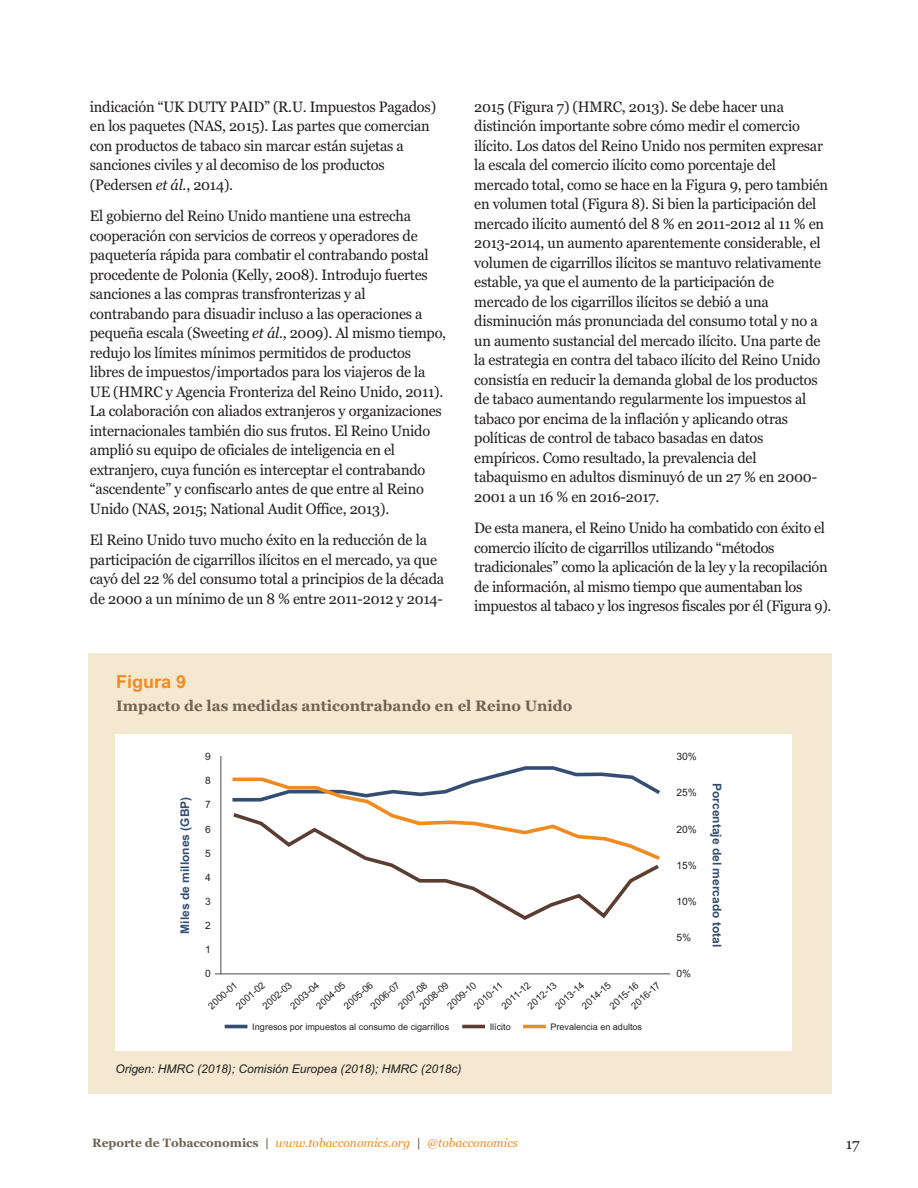
<style>
.page{position:relative;width:918px;height:1188px;background:#fff}
.page>*{position:absolute;margin:0;border:0;box-sizing:border-box;transform-origin:0 0}
.t1{font:700 18px "Arial";color:#f28a20}
.t2{font:15px/19.5px "Georgia";letter-spacing:-.015em;color:#231f20}
.t3{font:700 15px "Georgia";color:#716252}
.t4{font:italic 12px "Georgia";color:#f28a20}
.t5{font:italic 12px "Arial";color:#231f20}
.t6{font:700 12px "Arial";color:#334d73}
.t7{font:10.2px "Arial";color:#231f20}
.t8{font:9.6px "Arial";color:#231f20}
.t9{font:9px "Arial";color:#231f20}
.s1{font-style:italic}
.s2{font-weight:700;font-style:normal;color:#716252}
</style>
<div class="page">
<div style="left:88px;top:653px;width:744px;height:441px;background:#f5e8d1"></div>
<div style="left:115px;top:734px;width:677px;height:317px;background:#fff"></div>
<hr style="left:220px;top:756px;width:1px;height:218px;background:#69696c">
<hr style="left:215px;top:973px;width:455px;height:1px;background:#69696c">
<hr style="left:225px;top:1025px;width:22px;height:3px;background:#334d73">
<hr style="left:462px;top:1025px;width:23px;height:3px;background:#5b3d32">
<hr style="left:523px;top:1025px;width:23px;height:3px;background:#f28a20">
<svg style="left:232px;top:766px;width:428px;height:44px"></svg>
<svg style="left:233px;top:810px;width:427px;height:110px"></svg>
<p class="t2" style="left:90px;top:97px;width:348px">indicación “UK DUTY PAID” (R.U. Impuestos Pagados) en los paquetes (NAS, 2015). Las partes que comercian con productos de tabaco sin marcar están sujetas a sanciones civiles y al decomiso de los productos (Pedersen <span class="s1">et ál.</span>, 2014).</p>
<p class="t2" style="left:90px;top:206px;width:358px">El gobierno del Reino Unido mantiene una estrecha cooperación con servicios de correos y operadores de paquetería rápida para combatir el contrabando postal procedente de Polonia (Kelly, 2008). Introdujo fuertes sanciones a las compras transfronterizas y al contrabando para disuadir incluso a las operaciones a pequeña escala (Sweeting <span class="s1">et ál.</span>, 2009). Al mismo tiempo, redujo los límites mínimos permitidos de productos libres de impuestos/importados para los viajeros de la UE (HMRC y Agencia Fronteriza del Reino Unido, 2011).<br>La colaboración con aliados extranjeros y organizaciones internacionales también dio sus frutos. El Reino Unido amplió su equipo de oficiales de inteligencia en el extranjero, cuya función es interceptar el contrabando “ascendente” y confiscarlo antes de que entre al Reino Unido (NAS, 2015; National Audit Office, 2013).</p>
<p class="t2" style="left:90px;top:530px;width:356px">El Reino Unido tuvo mucho éxito en la reducción de la participación de cigarrillos ilícitos en el mercado, ya que cayó del 22 % del consumo total a principios de la década de 2000 a un mínimo de un 8 % entre 2011-2012 y 2014-</p>
<p class="t2" style="left:474px;top:97px;width:355px">2015 (Figura 7) (HMRC, 2013). Se debe hacer una distinción importante sobre cómo medir el comercio ilícito. Los datos del Reino Unido nos permiten expresar la escala del comercio ilícito como porcentaje del mercado total, como se hace en la Figura 9, pero también en volumen total (Figura 8). Si bien la participación del mercado ilícito aumentó del 8 % en 2011-2012 al 11 % en 2013-2014, un aumento aparentemente considerable, el volumen de cigarrillos ilícitos se mantuvo relativamente estable, ya que el aumento de la participación de mercado de los cigarrillos ilícitos se debió a una disminución más pronunciada del consumo total y no a un aumento sustancial del mercado ilícito. Una parte de la estrategia en contra del tabaco ilícito del Reino Unido consistía en reducir la demanda global de los productos de tabaco aumentando regularmente los impuestos al tabaco por encima de la inflación y aplicando otras políticas de control de tabaco basadas en datos empíricos. Como resultado, la prevalencia del tabaquismo en adultos disminuyó de un 27 % en 2000- 2001 a un 16 % en 2016-2017.</p>
<p class="t2" style="left:474px;top:518px;width:359px">De esta manera, el Reino Unido ha combatido con éxito el comercio ilícito de cigarrillos utilizando “métodos tradicionales” como la aplicación de la ley y la recopilación de información, al mismo tiempo que aumentaban los impuestos al tabaco y los ingresos fiscales por él (Figura 9).</p>
<p class="t1" style="left:116px;top:675px;width:71px">Figura 9</p>
<p class="t3" style="left:116px;top:697px;width:458px">Impacto de las medidas anticontrabando en el Reino Unido</p>
<p class="t7" style="left:205px;top:753px;width:7px">9</p>
<p class="t6" style="left:180px;top:934px;width:138px;rotate:-90deg">Miles de millones (GBP)</p>
<p class="t7" style="left:205px;top:777px;width:7px">8</p>
<p class="t7" style="left:205px;top:801px;width:7px">7</p>
<p class="t7" style="left:205px;top:825px;width:7px">6</p>
<p class="t7" style="left:205px;top:849px;width:7px">5</p>
<p class="t7" style="left:205px;top:874px;width:7px">4</p>
<p class="t7" style="left:205px;top:898px;width:7px">3</p>
<p class="t7" style="left:205px;top:922px;width:7px">2</p>
<p class="t7" style="left:205px;top:946px;width:7px">1</p>
<p class="t7" style="left:205px;top:970px;width:7px">0</p>
<p class="t8" style="left:343px;top:1004px;width:37px;rotate:-41deg">2005-06</p>
<p class="t8" style="left:608px;top:1004px;width:37px;rotate:-41deg">2015-16</p>
<p class="t8" style="left:397px;top:1004px;width:37px;rotate:-41deg">2007-08</p>
<p class="t8" style="left:418px;top:1004px;width:37px;rotate:-41deg">2008-09</p>
<p class="t8" style="left:526px;top:1004px;width:37px;rotate:-41deg">2012-13</p>
<p class="t8" style="left:262px;top:1004px;width:37px;rotate:-41deg">2002-03</p>
<p class="t8" style="left:446px;top:1004px;width:37px;rotate:-41deg">2009-10</p>
<p class="t8" style="left:554px;top:1004px;width:37px;rotate:-41deg">2013-14</p>
<p class="t8" style="left:289px;top:1004px;width:37px;rotate:-41deg">2003-04</p>
<p class="t8" style="left:473px;top:1004px;width:37px;rotate:-41deg">2010-11</p>
<p class="t8" style="left:500px;top:1004px;width:37px;rotate:-41deg">2011-12</p>
<p class="t8" style="left:207px;top:1004px;width:37px;rotate:-41deg">2000-01</p>
<p class="t8" style="left:235px;top:1004px;width:37px;rotate:-41deg">2001-02</p>
<p class="t8" style="left:581px;top:1004px;width:37px;rotate:-41deg">2014-15</p>
<p class="t8" style="left:315px;top:1004px;width:37px;rotate:-41deg">2004-05</p>
<p class="t8" style="left:370px;top:1004px;width:37px;rotate:-41deg">2006-07</p>
<p class="t8" style="left:630px;top:1004px;width:37px;rotate:-41deg">2016-17</p>
<p class="t9" style="left:252px;top:1023px;width:198px">Ingresos por impuestos al consumo de cigarrillos</p>
<p class="t9" style="left:490px;top:1023px;width:23px">Ilícito</p>
<p class="t9" style="left:551px;top:1023px;width:93px">Prevalencia en adultos</p>
<p class="t5" style="left:115px;top:1064px;width:348px">Origen: HMRC (2018); Comisión Europea (2018); HMRC (2018c)</p>
<p class="t7" style="left:677px;top:753px;width:22px">30%</p>
<p class="t7" style="left:677px;top:789px;width:22px">25%</p>
<p class="t7" style="left:677px;top:825px;width:22px">20%</p>
<p class="t7" style="left:677px;top:861px;width:22px">15%</p>
<p class="t7" style="left:677px;top:898px;width:22px">10%</p>
<p class="t7" style="left:677px;top:934px;width:16px">5%</p>
<p class="t7" style="left:677px;top:970px;width:16px">0%</p>
<p class="t6" style="left:722px;top:783px;width:165px;rotate:90deg">Porcentaje del mercado total</p>
<p class="t4" style="left:92px;top:1135px;width:427px"><span class="s2">Reporte de Tobacconomics |</span> www.tobacconomics.org <span class="s2">|</span> @tobacconomics</p>
<p class="t2" style="left:846px;top:1134px;width:15px">17</p>
</div>
